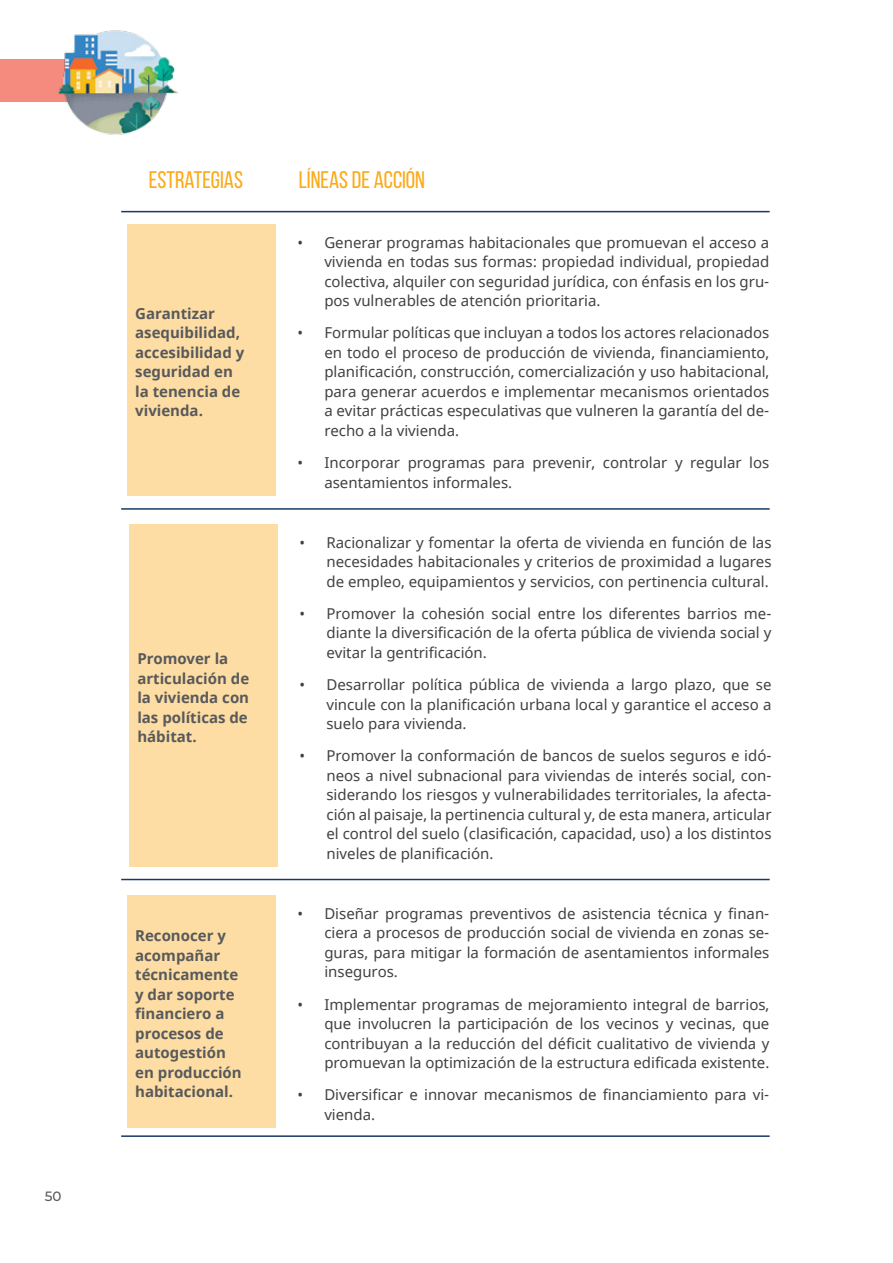
<style>
.page{position:relative;width:893px;height:1263px;background:#fff}
.page>*{position:absolute;margin:0;border:0;box-sizing:border-box;transform-origin:0 0}
.t1{font:24px "Bebas Neue";color:#fbaa19}
.t2{font:15px/19.5px "Noto Sans";color:#414042;text-align:justify}
.t3{font:700 15px/19.5px "Noto Sans";color:#58595b}
.t4{font:500 13.5px "Montserrat";color:#58595b}
</style>
<div class="page">
<div style="left:128px;top:224px;width:148px;height:271px;background:#fddda3"></div>
<div style="left:0;top:60px;width:102px;height:42px;background:#f58a7e"></div>
<img style="left:59px;top:30px;width:120px;height:105px">
<div style="left:130px;top:524px;width:148px;height:342px;background:#fddda3"></div>
<div style="left:128px;top:895px;width:148px;height:232px;background:#fddda3"></div>
<hr style="left:121px;top:211px;width:649px;height:1px;background:#173963">
<hr style="left:121px;top:508px;width:649px;height:2px;background:#173963">
<hr style="left:121px;top:879px;width:649px;height:1px;background:#173963">
<hr style="left:121px;top:1135px;width:649px;height:2px;background:#173963">
<p class="t4" style="left:45px;top:1186px;width:18px">50</p>
<h1 class="t1" style="left:149px;top:167px;width:96px">ESTRATEGIAS</h1>
<h1 class="t1" style="left:299px;top:167px;width:128px">LÍNEAS DE ACCIÓN</h1>
<p class="t3" style="left:135px;top:304px;width:111px">Garantizar asequibilidad, accesibilidad y seguridad en la tenencia de vivienda.</p>
<p class="t3" style="left:137px;top:649px;width:113px">Promover la articulación de la vivienda con las políticas de hábitat.</p>
<p class="t3" style="left:135px;top:926px;width:108px">Reconocer y acompañar técnicamente y dar soporte financiero a procesos de autogestión en producción habitacional.</p>
<p class="t2" style="left:324px;top:233px;width:447px;text-indent:-27px">• Generar programas habitacionales que promuevan el acceso a vivienda en todas sus formas: propiedad individual, propiedad colectiva, alquiler con seguridad jurídica, con énfasis en los gru&shy;pos vulnerables de atención prioritaria.</p>
<p class="t2" style="left:324px;top:324px;width:447px;text-indent:-27px">• Formular políticas que incluyan a todos los actores relacionados en todo el proceso de producción de vivienda, financiamiento, planificación, construcción, comercialización y uso habitacional, para generar acuerdos e implementar mecanismos orientados a evitar prácticas especulativas que vulneren la garantía del de&shy;recho a la vivienda.</p>
<p class="t2" style="left:324px;top:453px;width:447px;text-indent:-27px">• Incorporar programas para prevenir, controlar y regular los asentamientos informales.</p>
<p class="t2" style="left:326px;top:533px;width:447px;text-indent:-27px">• Racionalizar y fomentar la oferta de vivienda en función de las necesidades habitacionales y criterios de proximidad a lugares de empleo, equipamientos y servicios, con pertinencia cultural.</p>
<p class="t2" style="left:326px;top:604px;width:447px;text-indent:-27px">• Promover la cohesión social entre los diferentes barrios me&shy;diante la diversificación de la oferta pública de vivienda social y evitar la gentrificación.</p>
<p class="t2" style="left:326px;top:675px;width:447px;text-indent:-27px">• Desarrollar política pública de vivienda a largo plazo, que se vincule con la planificación urbana local y garantice el acceso a suelo para vivienda.</p>
<p class="t2" style="left:326px;top:747px;width:447px;text-indent:-27px">• Promover la conformación de bancos de suelos seguros e idó&shy;neos a nivel subnacional para viviendas de interés social, con&shy;siderando los riesgos y vulnerabilidades territoriales, la afecta&shy;ción al paisaje, la pertinencia cultural y, de esta manera, articular el control del suelo (clasificación, capacidad, uso) a los distintos niveles de planificación.</p>
<p class="t2" style="left:324px;top:904px;width:447px;text-indent:-27px">• Diseñar programas preventivos de asistencia técnica y finan&shy;ciera a procesos de producción social de vivienda en zonas se&shy;guras, para mitigar la formación de asentamientos informales inseguros.</p>
<p class="t2" style="left:324px;top:995px;width:447px;text-indent:-27px">• Implementar programas de mejoramiento integral de barrios, que involucren la participación de los vecinos y vecinas, que contribuyan a la reducción del déficit cualitativo de vivienda y promuevan la optimización de la estructura edificada existente.</p>
<p class="t2" style="left:324px;top:1086px;width:447px;text-indent:-27px">• Diversificar e innovar mecanismos de financiamiento para vi&shy;vienda.</p>
</div>
